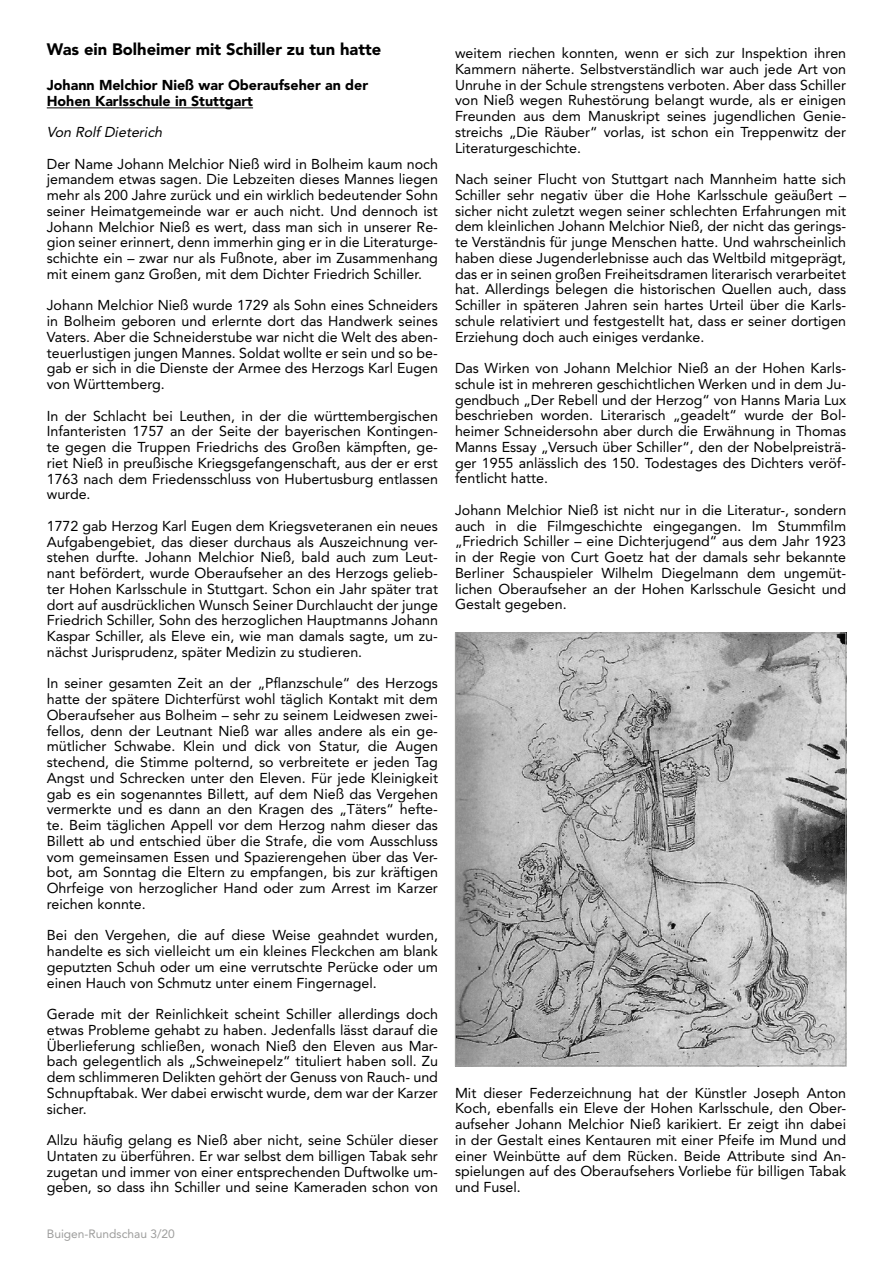
<style>
.page{position:relative;width:893px;height:1263px;background:#fff}
.page>*{position:absolute;margin:0;border:0;box-sizing:border-box;transform-origin:0 0}
.t1{font:900 16.5px "Avenir";color:#000}
.t2{font:14.25px/15.8px "Avenir";color:#000;text-align:justify}
.t3{font:900 14.25px/15.8px "Avenir";color:#000}
.t4{font:italic 14.25px "Avenir";color:#000}
.t5{font:12px "Avenir";color:#9d9d9c}
</style>
<div class="page">
<hr style="left:47px;top:108px;width:206px;height:1px;background:#000">
<img style="left:457px;top:634px;width:387px;height:430px">
<p class="t1" style="left:47px;top:39px;width:336px">Was ein Bolheimer mit Schiller zu tun hatte</p>
<p class="t3" style="left:47px;top:77px;width:323px">Johann Melchior Nieß war Oberaufseher an der<br>Hohen Karlsschule in Stuttgart</p>
<p class="t4" style="left:47px;top:124px;width:120px">Von Rolf Dieterich</p>
<p class="t2" style="left:47px;top:156px;width:393px">Der Name Johann Melchior Nieß wird in Bolheim kaum noch jemandem etwas sagen. Die Lebzeiten dieses Mannes liegen mehr als 200 Jahre zurück und ein wirklich bedeutender Sohn seiner Heimatgemeinde war er auch nicht. Und dennoch ist Johann Melchior Nieß es wert, dass man sich in unserer Re&shy;gion seiner erinnert, denn immerhin ging er in die Literaturge&shy;schichte ein – zwar nur als Fußnote, aber im Zusammenhang mit einem ganz Großen, mit dem Dichter Friedrich Schiller.</p>
<p class="t2" style="left:47px;top:297px;width:393px">Johann Melchior Nieß wurde 1729 als Sohn eines Schneiders in Bolheim geboren und erlernte dort das Handwerk seines Vaters. Aber die Schneiderstube war nicht die Welt des aben&shy;teuerlustigen jungen Mannes. Soldat wollte er sein und so be&shy;gab er sich in die Dienste der Armee des Herzogs Karl Eugen von Württemberg.</p>
<p class="t2" style="left:47px;top:408px;width:393px">In der Schlacht bei Leuthen, in der die württembergischen Infanteristen 1757 an der Seite der bayerischen Kontingen&shy;te gegen die Truppen Friedrichs des Großen kämpften, ge&shy;riet Nieß in preußische Kriegsgefangenschaft, aus der er erst 1763 nach dem Friedensschluss von Hubertusburg entlassen wurde.</p>
<p class="t2" style="left:47px;top:518px;width:393px">1772 gab Herzog Karl Eugen dem Kriegsveteranen ein neues Aufgabengebiet, das dieser durchaus als Auszeichnung ver&shy;stehen durfte. Johann Melchior Nieß, bald auch zum Leut&shy;nant befördert, wurde Oberaufseher an des Herzogs gelieb&shy;ter Hohen Karlsschule in Stuttgart. Schon ein Jahr später trat dort auf ausdrücklichen Wunsch Seiner Durchlaucht der junge Friedrich Schiller, Sohn des herzoglichen Hauptmanns Johann Kaspar Schiller, als Eleve ein, wie man damals sagte, um zu&shy;nächst Jurisprudenz, später Medizin zu studieren.</p>
<p class="t2" style="left:47px;top:675px;width:393px">In seiner gesamten Zeit an der „Pflanzschule“ des Herzogs hatte der spätere Dichterfürst wohl täglich Kontakt mit dem Oberaufseher aus Bolheim – sehr zu seinem Leidwesen zwei&shy;fellos, denn der Leutnant Nieß war alles andere als ein ge&shy;mütlicher Schwabe. Klein und dick von Statur, die Augen stechend, die Stimme polternd, so verbreitete er jeden Tag Angst und Schrecken unter den Eleven. Für jede Kleinigkeit gab es ein sogenanntes Billett, auf dem Nieß das Vergehen vermerkte und es dann an den Kragen des „Täters“ hefte&shy;te. Beim täglichen Appell vor dem Herzog nahm dieser das Billett ab und entschied über die Strafe, die vom Ausschluss vom gemeinsamen Essen und Spazierengehen über das Ver&shy;bot, am Sonntag die Eltern zu empfangen, bis zur kräftigen Ohrfeige von herzoglicher Hand oder zum Arrest im Karzer reichen konnte.</p>
<p class="t2" style="left:47px;top:927px;width:393px">Bei den Vergehen, die auf diese Weise geahndet wurden, handelte es sich vielleicht um ein kleines Fleckchen am blank geputzten Schuh oder um eine verrutschte Perücke oder um einen Hauch von Schmutz unter einem Fingernagel.</p>
<p class="t2" style="left:47px;top:1006px;width:393px">Gerade mit der Reinlichkeit scheint Schiller allerdings doch etwas Probleme gehabt zu haben. Jedenfalls lässt darauf die Überlieferung schließen, wonach Nieß den Eleven aus Mar&shy;bach gelegentlich als „Schweinepelz“ tituliert haben soll. Zu dem schlimmeren Delikten gehört der Genuss von Rauch- und Schnupftabak. Wer dabei erwischt wurde, dem war der Karzer sicher.</p>
<p class="t2" style="left:47px;top:1132px;width:393px">Allzu häufig gelang es Nieß aber nicht, seine Schüler dieser Untaten zu überführen. Er war selbst dem billigen Tabak sehr zugetan und immer von einer entsprechenden Duftwolke um&shy;geben, so dass ihn Schiller und seine Kameraden schon von</p>
<p class="t5" style="left:47px;top:1227px;width:130px">Buigen-Rundschau 3/20</p>
<p class="t2" style="left:455px;top:45px;width:393px">weitem riechen konnten, wenn er sich zur Inspektion ihren Kammern näherte. Selbstverständlich war auch jede Art von Unruhe in der Schule strengstens verboten. Aber dass Schiller von Nieß wegen Ruhestörung belangt wurde, als er einigen Freunden aus dem Manuskript seines jugendlichen Genie&shy;streichs „Die Räuber“ vorlas, ist schon ein Treppenwitz der Literaturgeschichte.</p>
<p class="t2" style="left:455px;top:171px;width:393px">Nach seiner Flucht von Stuttgart nach Mannheim hatte sich Schiller sehr negativ über die Hohe Karlsschule geäußert – sicher nicht zuletzt wegen seiner schlechten Erfahrungen mit dem kleinlichen Johann Melchior Nieß, der nicht das gerings&shy;te Verständnis für junge Menschen hatte. Und wahrscheinlich haben diese Jugenderlebnisse auch das Weltbild mitgeprägt, das er in seinen großen Freiheitsdramen literarisch verarbeitet hat. Allerdings belegen die historischen Quellen auch, dass Schiller in späteren Jahren sein hartes Urteil über die Karls&shy;schule relativiert und festgestellt hat, dass er seiner dortigen Erziehung doch auch einiges verdanke.</p>
<p class="t2" style="left:455px;top:360px;width:393px">Das Wirken von Johann Melchior Nieß an der Hohen Karls&shy;schule ist in mehreren geschichtlichen Werken und in dem Ju&shy;gendbuch „Der Rebell und der Herzog“ von Hanns Maria Lux beschrieben worden. Literarisch „geadelt“ wurde der Bol&shy;heimer Schneidersohn aber durch die Erwähnung in Thomas Manns Essay „Versuch über Schiller“, den der Nobelpreisträ&shy;ger 1955 anlässlich des 150. Todestages des Dichters veröf&shy;fentlicht hatte.</p>
<p class="t2" style="left:455px;top:502px;width:393px">Johann Melchior Nieß ist nicht nur in die Literatur-, sondern auch in die Filmgeschichte eingegangen. Im Stummfilm „Friedrich Schiller – eine Dichterjugend“ aus dem Jahr 1923 in der Regie von Curt Goetz hat der damals sehr bekannte Berliner Schauspieler Wilhelm Diegelmann dem ungemüt&shy;lichen Oberaufseher an der Hohen Karlsschule Gesicht und Gestalt gegeben.</p>
<p class="t2" style="left:455px;top:1085px;width:393px">Mit dieser Federzeichnung hat der Künstler Joseph Anton Koch, ebenfalls ein Eleve der Hohen Karlsschule, den Ober&shy;aufseher Johann Melchior Nieß karikiert. Er zeigt ihn dabei in der Gestalt eines Kentauren mit einer Pfeife im Mund und einer Weinbütte auf dem Rücken. Beide Attribute sind An&shy;spielungen auf des Oberaufsehers Vorliebe für billigen Tabak und Fusel.</p>
</div>
